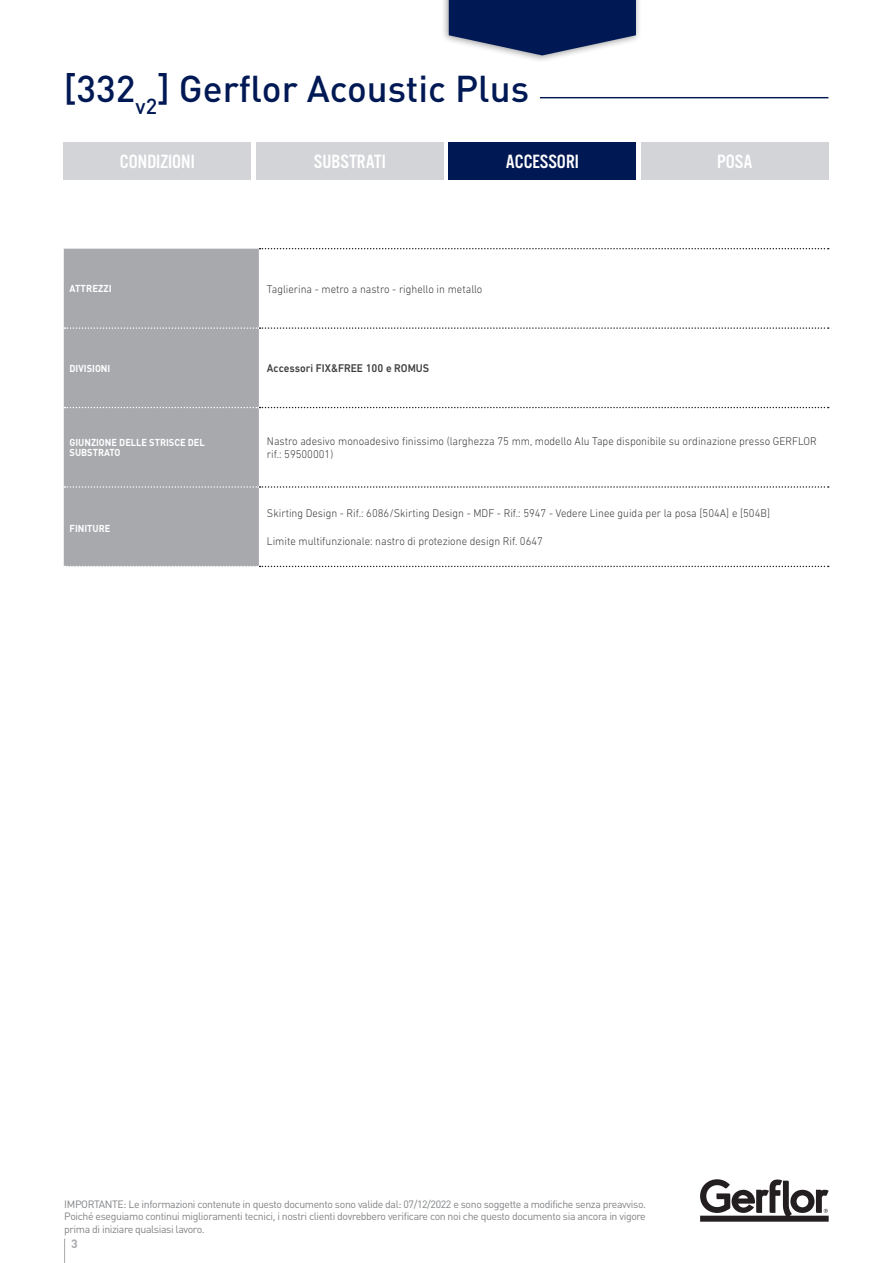
<style>
.page{position:relative;width:893px;height:1263px;background:#fff}
.page>*{position:absolute;margin:0;border:0;box-sizing:border-box;transform-origin:0 0}
.t1{font:500 36.9px "DIN Pro";color:#001954}
.t2{font:19.95px "Alternate Got No 3 D";color:#fff}
.t3{font:700 12px "DIN Pro";color:#a8a9ad}
.t4{font:300 11.4px/12.8px "DIN Next LT Pro";color:#3e3e3f;scale:.95 1}
.t5{font:500 11.4px "DIN Next LT Pro";color:#3e3e3f;scale:.95 1}
.t6{font:10.5px/12.6px "DIN Pro";letter-spacing:-.035em;color:#808285;text-align:justify}
.t7{font:700 10.05px/10.1px "DIN Pro";color:#fff;scale:.93 1}
.t8{font:700 10.05px "DIN Pro";color:#fff;scale:.95 1}
</style>
<div class="page">
<svg style="left:700px;top:1179px;width:129px;height:43px"></svg>
<svg style="left:64px;top:1238px;width:1px;height:25px"></svg>
<div style="left:441px;top:0;width:201px;height:63px;background:#3e3e3f;opacity:.5"></div>
<svg style="left:449px;top:0;width:187px;height:55px;background:#293e6e"></svg>
<div style="left:64px;top:249px;width:195px;height:317px;background:#a8a9ad"></div>
<svg style="left:260px;top:248px;width:569px;height:1px"></svg>
<svg style="left:64px;top:327px;width:765px;height:2px"></svg>
<svg style="left:64px;top:407px;width:765px;height:1px"></svg>
<svg style="left:64px;top:486px;width:765px;height:2px"></svg>
<svg style="left:66px;top:566px;width:763px;height:1px"></svg>
<hr style="left:540px;top:97px;width:288px;height:1px;background:#001954">
<div style="left:449px;top:142px;width:187px;height:38px;background:#001954"></div>
<div style="left:256px;top:142px;width:187px;height:38px;background:#d3d4d8"></div>
<div style="left:64px;top:142px;width:187px;height:38px;background:#d3d4d8"></div>
<div style="left:641px;top:142px;width:187px;height:38px;background:#d3d4d8"></div>
<h1 class="t1" style="left:64px;top:63px;width:467px">[332<sub>v2</sub>] Gerflor Acoustic Plus</h1>
<h2 class="t2" style="left:120px;top:151px;width:76px">CONDIZIONI</h2>
<h2 class="t2" style="left:314px;top:151px;width:73px">SUBSTRATI</h2>
<h2 class="t2" style="left:506px;top:151px;width:74px">ACCESSORI</h2>
<h2 class="t2" style="left:717px;top:151px;width:37px">POSA</h2>
<p class="t8" style="left:70px;top:282px;width:46px">ATTREZZI</p>
<p class="t4" style="left:267px;top:282px;width:228px">Taglierina - metro a nastro - righello in metallo</p>
<p class="t7" style="left:70px;top:363px;width:45px">DIVISIONI</p>
<p class="t5" style="left:267px;top:362px;width:172px">Accessori FIX&amp;FREE 100 e ROMUS</p>
<p class="t7" style="left:70px;top:437px;width:147px">GIUNZIONE DELLE STRISCE DEL<br>SUBSTRATO</p>
<p class="t4" style="left:267px;top:435px;width:580px">Nastro adesivo monoadesivo finissimo (larghezza 75 mm, modello Alu Tape disponibile su ordinazione presso GERFLOR rif.: 59500001)</p>
<p class="t7" style="left:70px;top:523px;width:45px">FINITURE</p>
<p class="t4" style="left:267px;top:507px;width:531px">Skirting Design - Rif.: 6086/Skirting Design - MDF - Rif.: 5947 - Vedere Linee guida per la posa [504A] e [504B]</p>
<p class="t4" style="left:267px;top:534px;width:292px">Limite multifunzionale: nastro di protezione design Rif. 0647</p>
<p class="t6" style="left:64px;top:1196px;width:583px">IMPORTANTE: Le informazioni contenute in questo documento sono valide dal: 07/12/2022 e sono soggette a modifiche senza preavviso.<br>Poiché eseguiamo continui miglioramenti tecnici, i nostri clienti dovrebbero verificare con noi che questo documento sia ancora in vigore prima di iniziare qualsiasi lavoro.</p>
<p class="t3" style="left:71px;top:1235px;width:8px">3</p>
</div>
